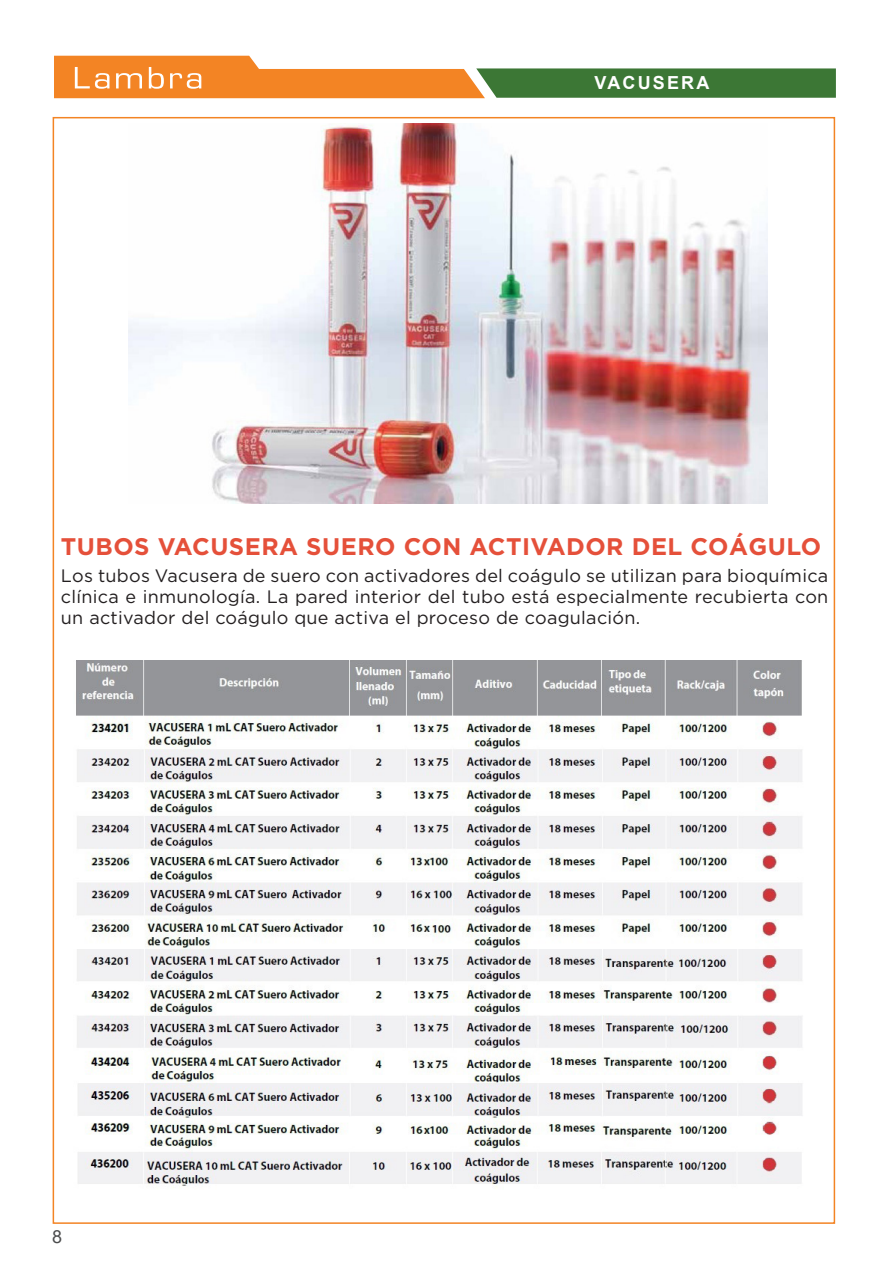
<style>
.page{position:relative;width:893px;height:1263px;background:#fff}
.page>*{position:absolute;margin:0;border:0;box-sizing:border-box;transform-origin:0 0}
.t1{font:700 24px "Gotham";letter-spacing:.02em;color:#e5503a}
.t2{font:18px/21px "Gotham";letter-spacing:.015em;color:#231f20;text-align:justify}
.t3{font:700 18px "Arial";letter-spacing:.12em;color:#fff}
.t4{font:18px "Arial";color:#4b4c4d}
</style>
<div class="page">
<svg style="left:54px;top:56px;width:782px;height:42px"></svg>
<img style="left:128px;top:123px;width:639px;height:380px">
<img style="left:76px;top:661px;width:726px;height:527px">
<p class="t3" style="left:595px;top:70px;width:116px">VACUSERA</p>
<h1 class="t1" style="left:61px;top:532px;width:762px">TUBOS VACUSERA SUERO CON ACTIVADOR DEL COÁGULO</h1>
<p class="t2" style="left:61px;top:565px;width:769px">Los tubos Vacusera de suero con activadores del coágulo se utilizan para bioquímica clínica e inmunología. La pared interior del tubo está especialmente recubierta con un activador del coágulo que activa el proceso de coagulación.</p>
<p class="t4" style="left:52px;top:1224px;width:12px">8</p>
</div>
